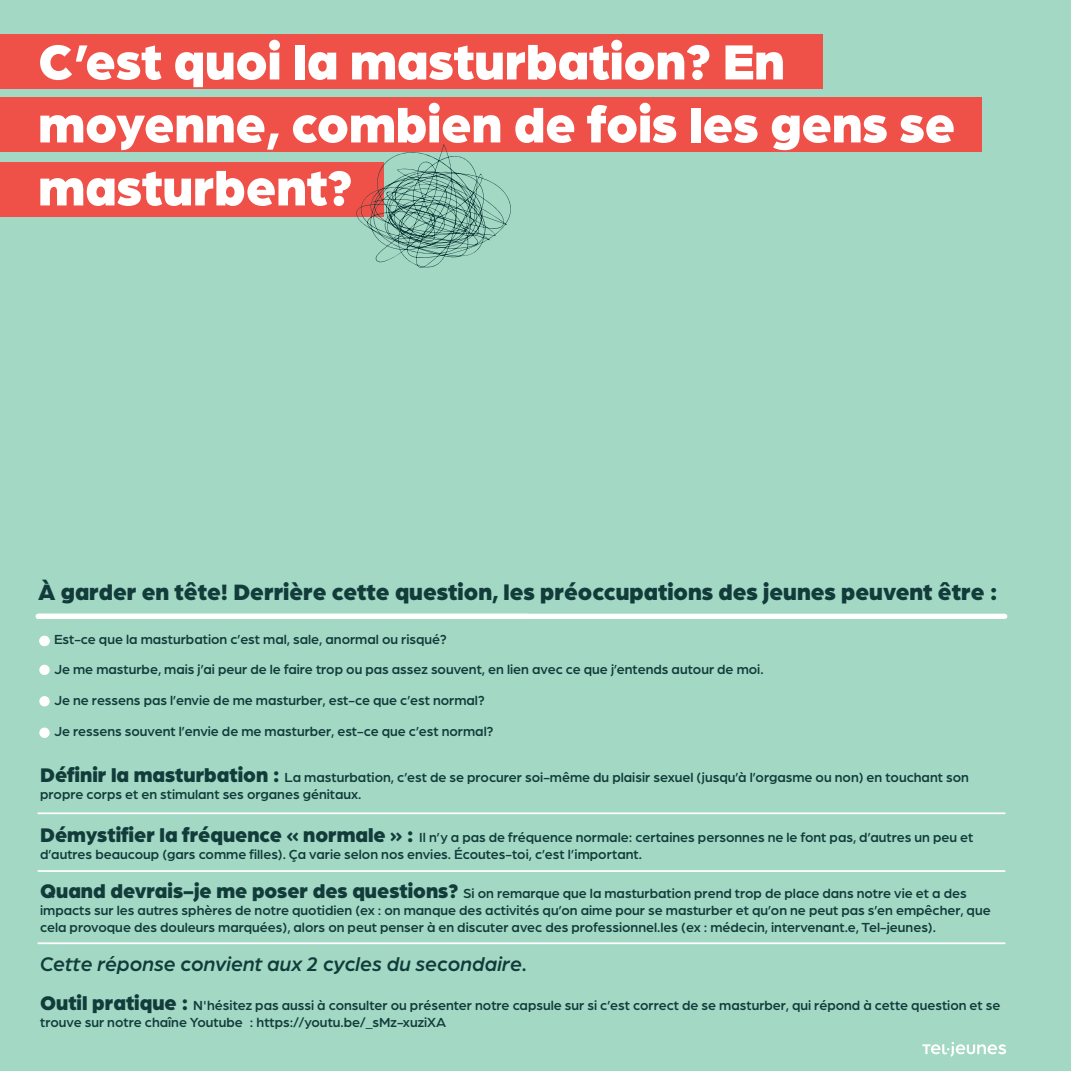
<style>
.page{position:relative;width:1071px;height:1071px;background:#a3d8c5}
.page>*{position:absolute;margin:0;border:0;box-sizing:border-box;transform-origin:0 0}
.t1{font:900 52.5px/63px "Arboria";color:#fff}
.t2{font:900 23.8px "Arboria";color:#123c3a}
.t3{font:italic 500 21px "Arboria";color:#123c3a}
.t4{font:500 14px/16.8px "Arboria";color:#123c3a}
.s1{font-weight:900;font-size:21px}
</style>
<div class="page">
<div style="left:0;top:34px;width:823px;height:55px;background:#ef5048"></div>
<div style="left:0;top:97px;width:982px;height:54px;background:#ef5048"></div>
<div style="left:0;top:162px;width:384px;height:54px;background:#ef5048"></div>
<div style="left:39px;top:696px;width:11px;height:10px;background:#fff;border-radius:50%"></div>
<div style="left:39px;top:728px;width:11px;height:10px;background:#fff;border-radius:50%"></div>
<div style="left:38px;top:614px;width:967px;height:5px;background:#fff"></div>
<hr style="left:38px;top:812px;width:967px;height:2px;background:#fff">
<hr style="left:38px;top:870px;width:967px;height:2px;background:#fff">
<hr style="left:38px;top:942px;width:967px;height:2px;background:#fff">
<div style="left:39px;top:636px;width:11px;height:10px;background:#fff;border-radius:50%"></div>
<div style="left:39px;top:665px;width:11px;height:10px;background:#fff;border-radius:50%"></div>
<svg style="left:922px;top:1042px;width:84px;height:15px"></svg>
<svg style="left:356px;top:144px;width:156px;height:124px"></svg>
<h1 class="t1" style="left:38px;top:26px;width:919px">C’est quoi la masturbation? En moyenne, combien de fois les gens se masturbent?</h1>
<h2 class="t2" style="left:38px;top:575px;width:961px">À garder en tête! Derrière cette question, les préoccupations des jeunes peuvent être :</h2>
<p class="t4" style="left:54px;top:630px;width:394px">Est-ce que la masturbation c’est mal, sale, anormal ou risqué?</p>
<p class="t4" style="left:54px;top:654px;width:711px;line-height:30.8px">Je me masturbe, mais j’ai peur de le faire trop ou pas assez souvent, en lien avec ce que j’entends autour de moi.<br>Je ne ressens pas l’envie de me masturber, est-ce que c’est normal?</p>
<p class="t4" style="left:54px;top:722px;width:441px">Je ressens souvent l’envie de me masturber, est-ce que c’est normal?</p>
<p class="t4" style="left:40px;top:768px;width:930px"><span class="s1">Définir la masturbation :</span> La masturbation, c’est de se procurer soi-même du plaisir sexuel (jusqu’à l’orgasme ou non) en touchant son propre corps et en stimulant ses organes génitaux.</p>
<p class="t4" style="left:40px;top:828px;width:935px"><span class="s1">Démystifier la fréquence « normale » :</span> Il n’y a pas de fréquence normale: certaines personnes ne le font pas, d’autres un peu et d’autres beaucoup (gars comme filles). Ça varie selon nos envies. Écoutes-toi, c’est l’important.</p>
<p class="t4" style="left:40px;top:884px;width:952px"><span class="s1">Quand devrais-je me poser des questions?</span> Si on remarque que la masturbation prend trop de place dans notre vie et a des impacts sur les autres sphères de notre quotidien (ex : on manque des activités qu’on aime pour se masturber et qu’on ne peut pas s’en empêcher, que cela provoque des douleurs marquées), alors on peut penser à en discuter avec des professionnel.les (ex : médecin, intervenant.e, Tel-jeunes).</p>
<h3 class="t3" style="left:40px;top:950px;width:488px">Cette réponse convient aux 2 cycles du secondaire.</h3>
<p class="t4" style="left:40px;top:996px;width:962px"><span class="s1">Outil pratique :</span> N'hésitez pas aussi à consulter ou présenter notre capsule sur si c’est correct de se masturber, qui répond à cette question et se trouve sur notre chaîne Youtube : https://youtu.be/_sMz-xuziXA</p>
</div>
